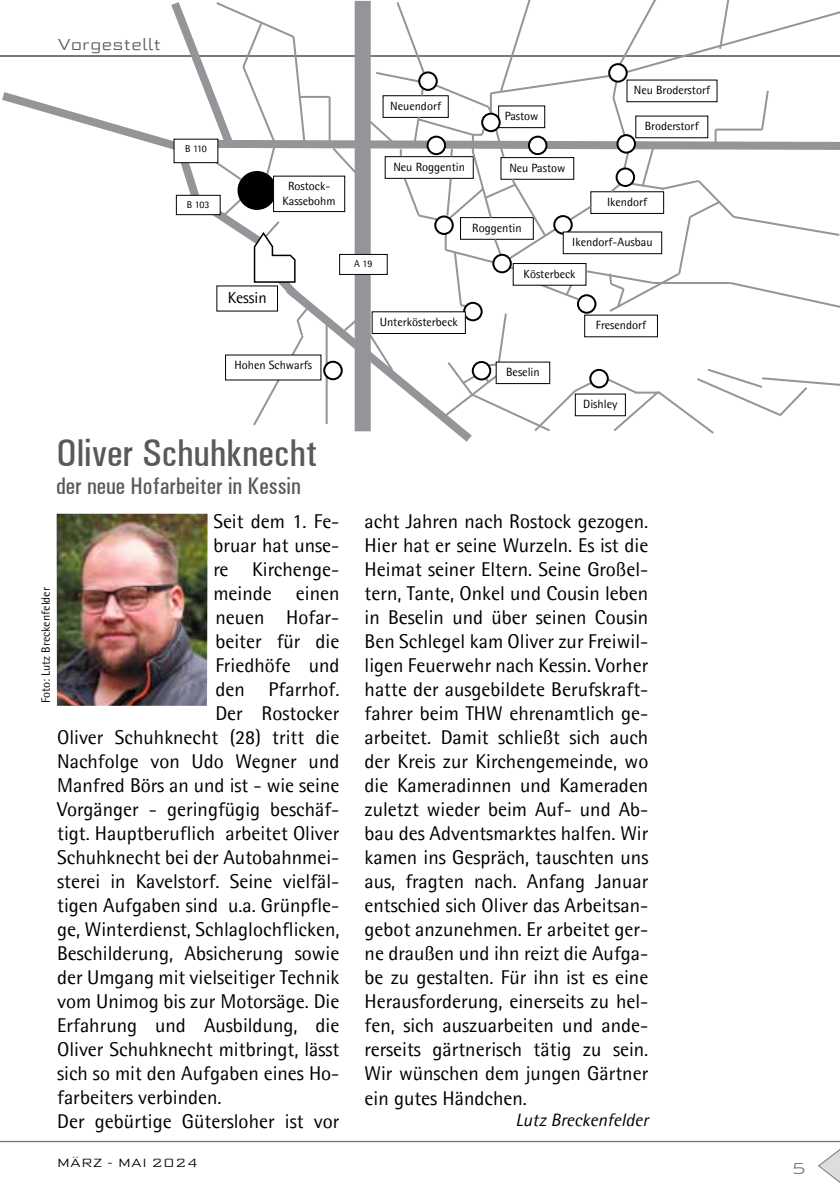
<style>
.page{position:relative;width:840px;height:1191px;background:#fff}
.page>*{position:absolute;margin:0;border:0;box-sizing:border-box;transform-origin:0 0}
.t1{font:500 condensed 38.8px "Univers";color:#58595b}
.t2{font:500 condensed 24px "Univers";color:#58595b}
.t3{font:20px/24px "Agfa Rotis Semisans";color:#000;text-align:justify}
.t4{font:italic 18px "Agfa Rotis Semisans";color:#000}
.t5{font:300 16px "Morris Sans Com";color:#58595b}
.t6{font:16px "Agfa Rotis Semisans";color:#000}
.t7{font:300 16px "Morris Sans Com";color:#77787b}
.t8{font:12px/14.4px "Agfa Rotis Semisans";color:#000;text-align:center}
.t9{font:12px "Agfa Rotis Semisans";color:#0a0a0b}
.t10{font:300 12px "Morris Sans Com";color:#000}
.t11{font:10px "Agfa Rotis Semisans";letter-spacing:-.035em;color:#000}
</style>
<div class="page">
<svg style="left:0;top:1140px;width:839px;height:42px"></svg>
<svg style="left:0;top:0;width:839px;height:442px"></svg>
<hr style="left:328px;top:97px;width:2px;height:48px;background:#939598">
<hr style="left:300px;top:96px;width:29px;height:2px;background:#939598">
<div style="left:435px;top:216px;width:17px;height:18px;background:#fff;border-radius:50%"></div>
<div style="left:434px;top:215px;width:19px;height:20px;border:2px solid #000;border-radius:50%"></div>
<div style="left:238px;top:172px;width:37px;height:37px;background:#000;border-radius:50%"></div>
<div style="left:237px;top:171px;width:39px;height:39px;border:2px solid #000;border-radius:50%"></div>
<div style="left:273px;top:176px;width:71px;height:35px;background:#fff"></div>
<div style="left:273px;top:176px;width:72px;height:36px;border:1px solid #000"></div>
<img style="left:57px;top:514px;width:150px;height:192px">
<div style="left:225px;top:355px;width:96px;height:25px;background:#fff"></div>
<p class="t5" style="left:58px;top:33px;width:105px">Vorgestellt</p>
<p class="t11" style="left:185px;top:143px;width:23px">B 110</p>
<p class="t11" style="left:187px;top:199px;width:24px">B 103</p>
<p class="t8" style="left:282px;top:179px;width:54px">Rostock-<br>Kassebohm</p>
<p class="t6" style="left:227px;top:288px;width:40px">Kessin</p>
<p class="t8" style="left:234px;top:358px;width:79px">Hohen Schwarfs</p>
<h1 class="t1" style="left:56px;top:430px;width:263px">Oliver Schuhknecht</h1>
<p class="t2" style="left:56px;top:472px;width:246px">der neue Hofarbeiter in Kessin</p>
<p class="t3" style="left:213px;top:509px;width:127px">Seit dem 1. Fe-</p>
<p class="t3" style="left:213px;top:533px;width:127px">bruar hat unse-</p>
<p class="t3" style="left:213px;top:557px;width:127px">re Kirchenge-</p>
<p class="t3" style="left:213px;top:581px;width:127px">meinde einen</p>
<p class="t3" style="left:215px;top:605px;width:125px">neuen Hofar-</p>
<p class="t3" style="left:215px;top:629px;width:125px">beiter für die</p>
<p class="t3" style="left:215px;top:653px;width:126px">Friedhöfe und</p>
<p class="t3" style="left:215px;top:677px;width:125px">den Pfarrhof.</p>
<p class="t3" style="left:215px;top:701px;width:125px">Der Rostocker</p>
<p class="t3" style="left:57px;top:725px;width:283px">Oliver Schuhknecht (28) tritt die</p>
<p class="t3" style="left:57px;top:749px;width:283px">Nachfolge von Udo Wegner und</p>
<p class="t3" style="left:57px;top:773px;width:284px">Manfred Börs an und ist - wie seine</p>
<p class="t3" style="left:57px;top:797px;width:283px">Vorgänger - geringfügig beschäf-</p>
<p class="t3" style="left:57px;top:821px;width:284px">tigt. Hauptberuflich arbeitet Oliver</p>
<p class="t3" style="left:57px;top:845px;width:284px">Schuhknecht bei der Autobahnmei-</p>
<p class="t3" style="left:57px;top:869px;width:283px">sterei in Kavelstorf. Seine vielfäl-</p>
<p class="t3" style="left:57px;top:893px;width:283px">tigen Aufgaben sind u.a. Grünpfle-</p>
<p class="t3" style="left:57px;top:917px;width:284px">ge, Winterdienst, Schlaglochflicken,</p>
<p class="t3" style="left:57px;top:941px;width:283px">Beschilderung, Absicherung sowie</p>
<p class="t3" style="left:57px;top:965px;width:284px">der Umgang mit vielseitiger Technik</p>
<p class="t3" style="left:57px;top:989px;width:283px">vom Unimog bis zur Motorsäge. Die</p>
<p class="t3" style="left:57px;top:1013px;width:283px">Erfahrung und Ausbildung, die</p>
<p class="t3" style="left:57px;top:1037px;width:284px">Oliver Schuhknecht mitbringt, lässt</p>
<p class="t3" style="left:57px;top:1061px;width:283px">sich so mit den Aufgaben eines Ho-</p>
<p class="t3" style="left:57px;top:1085px;width:166px">farbeiters verbinden.</p>
<p class="t3" style="left:57px;top:1109px;width:283px">Der gebürtige Gütersloher ist vor</p>
<p class="t9" style="left:39px;top:703px;width:118px;rotate:-90deg">Foto: Lutz Breckenfelder</p>
<p class="t10" style="left:57px;top:1154px;width:143px">März - Mai 2024</p>
<p class="t11" style="left:354px;top:258px;width:20px">A 19</p>
<p class="t8" style="left:390px;top:99px;width:52px">Neuendorf</p>
<p class="t8" style="left:504px;top:109px;width:35px">Pastow</p>
<p class="t8" style="left:633px;top:83px;width:78px">Neu Broderstorf</p>
<p class="t8" style="left:644px;top:119px;width:55px">Broderstorf</p>
<p class="t8" style="left:393px;top:159px;width:73px">Neu Roggentin</p>
<p class="t8" style="left:509px;top:160px;width:58px">Neu Pastow</p>
<p class="t8" style="left:472px;top:220px;width:51px">Roggentin</p>
<p class="t8" style="left:606px;top:195px;width:42px">Ikendorf</p>
<p class="t8" style="left:572px;top:235px;width:82px">Ikendorf-Ausbau</p>
<p class="t8" style="left:523px;top:266px;width:54px">Kösterbeck</p>
<p class="t8" style="left:379px;top:315px;width:80px">Unterkösterbeck</p>
<p class="t8" style="left:506px;top:365px;width:35px">Beselin</p>
<p class="t8" style="left:595px;top:318px;width:52px">Fresendorf</p>
<p class="t8" style="left:583px;top:397px;width:36px">Dishley</p>
<p class="t3" style="left:364px;top:509px;width:285px">acht Jahren nach Rostock gezogen.<br>Hier hat er seine Wurzeln. Es ist die Heimat seiner Eltern. Seine Großel&shy;tern, Tante, Onkel und Cousin leben in Beselin und über seinen Cousin Ben Schlegel kam Oliver zur Freiwil&shy;ligen Feuerwehr nach Kessin. Vorher hatte der ausgebildete Berufskraft&shy;fahrer beim THW ehrenamtlich ge&shy;arbeitet. Damit schließt sich auch der Kreis zur Kirchengemeinde, wo die Kameradinnen und Kameraden zuletzt wieder beim Auf- und Ab&shy;bau des Adventsmarktes halfen. Wir kamen ins Gespräch, tauschten uns aus, fragten nach. Anfang Januar entschied sich Oliver das Arbeitsan&shy;gebot anzunehmen. Er arbeitet ger&shy;ne draußen und ihn reizt die Aufga&shy;be zu gestalten. Für ihn ist es eine Herausforderung, einerseits zu hel&shy;fen, sich auszuarbeiten und ande&shy;rerseits gärtnerisch tätig zu sein.<br>Wir wünschen dem jungen Gärtner ein gutes Händchen.</p>
<p class="t4" style="left:515px;top:1109px;width:134px">Lutz Breckenfelder</p>
<p class="t7" style="left:790px;top:1157px;width:17px">5</p>
</div>
